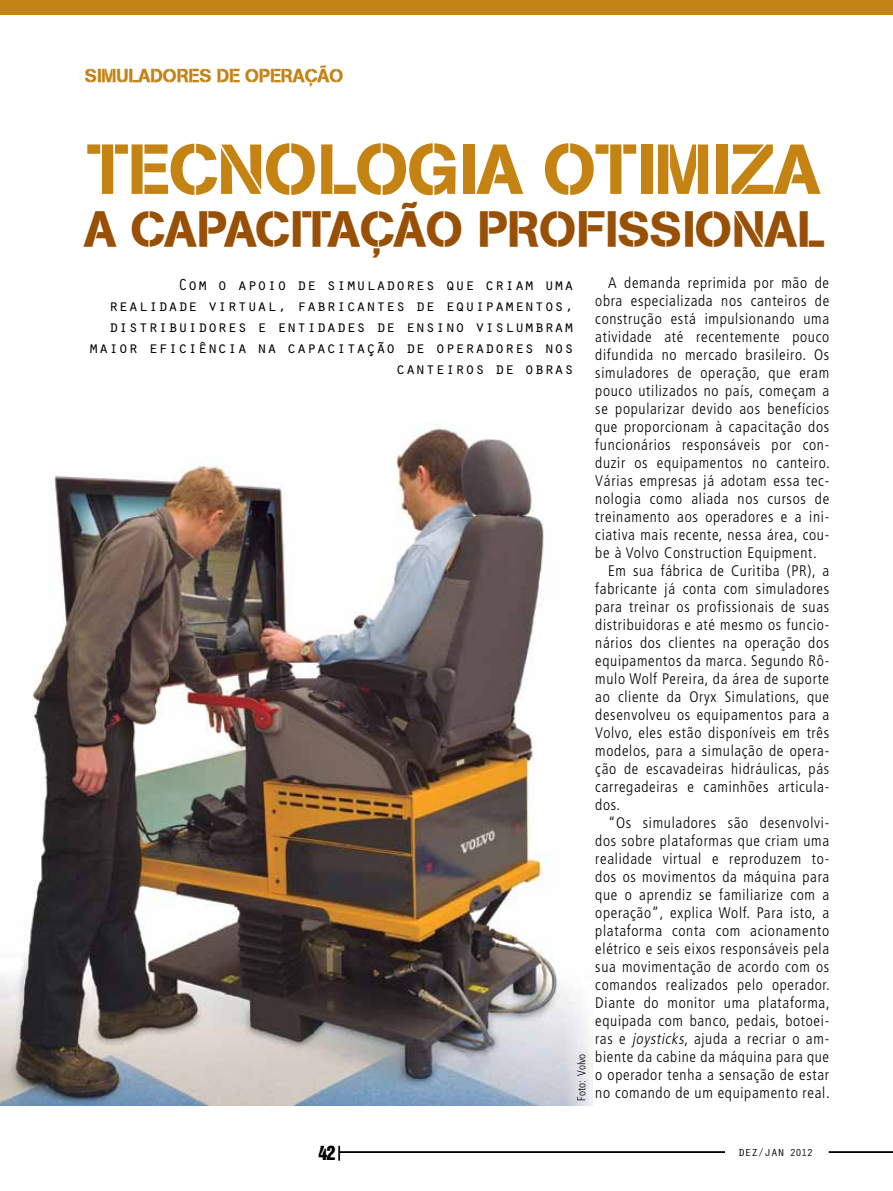
<style>
.page{position:relative;width:893px;height:1191px;background:#fff}
.page>*{position:absolute;margin:0;border:0;box-sizing:border-box;transform-origin:0 0}
.t1{font:70.5px "Absolut DB Normal";letter-spacing:.01em;color:#c48312}
.t2{font:49.5px "Absolut DB Normal";letter-spacing:.01em;color:#985006}
.t3{font:18.75px "Absolut DB Normal";color:#c48312}
.t4{font:18px "Helvetica Inserat Cyr Upright";color:#000}
.t5{font:16.5px/21px "Orator Std";color:#000;text-align:right}
.t6{font:300 condensed 15.3px "Frutiger";letter-spacing:.045em;color:#000}
.t7{font:300 condensed 11.25px "Univers";color:#000}
.t8{font:10.5px "Orator Std";letter-spacing:-.06em;color:#000;scale:1.17 1}
.s1{font-style:italic}
</style>
<div class="page">
<div style="left:829px;top:1151px;width:64px;height:1px;border:1px solid #000"></div>
<div style="left:339px;top:1151px;width:414px;height:1px;border:1px solid #000"></div>
<svg style="left:339px;top:1145px;width:1px;height:15px"></svg>
<div style="left:725px;top:1148px;width:100px;height:7px;background:#fff"></div>
<div style="left:0;top:0;width:893px;height:14px;background:#c48312"></div>
<img style="left:0;top:428px;width:592px;height:678px">
<p class="t3" style="left:85px;top:64px;width:13px">SIMULADORES</p>
<p class="t3" style="left:217px;top:64px;width:42px">DE OPERAÇÃO</p>
<h1 class="t1" style="left:89px;top:128px;width:733px">TECNOLOGIA OTIMIZA</h1>
<h2 class="t2" style="left:86px;top:199px;width:741px">A CAPACITAÇÃO PROFISSIONAL</h2>
<p class="t6" style="left:608px;top:274px;width:223px">A demanda reprimida por mão de</p>
<p class="t6" style="left:595px;top:292px;width:235px">obra especializada nos canteiros de</p>
<p class="t6" style="left:595px;top:310px;width:235px">construção está impulsionando uma</p>
<p class="t6" style="left:595px;top:328px;width:235px">atividade até recentemente pouco</p>
<p class="t6" style="left:595px;top:346px;width:235px">difundida no mercado brasileiro. Os</p>
<p class="t6" style="left:595px;top:364px;width:235px">simuladores de operação, que eram</p>
<p class="t6" style="left:595px;top:382px;width:235px">pouco utilizados no país, começam a</p>
<p class="t6" style="left:595px;top:400px;width:235px">se popularizar devido aos benefícios</p>
<p class="t6" style="left:595px;top:418px;width:235px">que proporcionam à capacitação dos</p>
<p class="t6" style="left:595px;top:436px;width:235px">funcionários responsáveis por con-</p>
<p class="t6" style="left:595px;top:454px;width:236px">duzir os equipamentos no canteiro.</p>
<p class="t6" style="left:595px;top:472px;width:235px">Várias empresas já adotam essa tec-</p>
<p class="t6" style="left:595px;top:490px;width:235px">nologia como aliada nos cursos de</p>
<p class="t6" style="left:595px;top:508px;width:235px">treinamento aos operadores e a ini-</p>
<p class="t6" style="left:595px;top:526px;width:235px">ciativa mais recente, nessa área, cou-</p>
<p class="t6" style="left:595px;top:544px;width:223px">be à Volvo Construction Equipment.</p>
<p class="t6" style="left:608px;top:562px;width:223px">Em sua fábrica de Curitiba (PR), a</p>
<p class="t6" style="left:595px;top:580px;width:235px">fabricante já conta com simuladores</p>
<p class="t6" style="left:595px;top:598px;width:235px">para treinar os profissionais de suas</p>
<p class="t6" style="left:595px;top:616px;width:235px">distribuidoras e até mesmo os funcio-</p>
<p class="t6" style="left:595px;top:634px;width:235px">nários dos clientes na operação dos</p>
<p class="t6" style="left:595px;top:652px;width:235px">equipamentos da marca. Segundo Rô-</p>
<p class="t6" style="left:595px;top:670px;width:235px">mulo Wolf Pereira, da área de suporte</p>
<p class="t6" style="left:595px;top:688px;width:235px">ao cliente da Oryx Simulations, que</p>
<p class="t6" style="left:595px;top:706px;width:235px">desenvolveu os equipamentos para a</p>
<p class="t6" style="left:595px;top:724px;width:235px">Volvo, eles estão disponíveis em três</p>
<p class="t6" style="left:595px;top:742px;width:235px">modelos, para a simulação de opera-</p>
<p class="t6" style="left:595px;top:760px;width:235px">ção de escavadeiras hidráulicas, pás</p>
<p class="t6" style="left:595px;top:778px;width:235px">carregadeiras e caminhões articula-</p>
<p class="t6" style="left:595px;top:796px;width:26px">dos.</p>
<p class="t6" style="left:608px;top:814px;width:223px">“Os simuladores são desenvolvi-</p>
<p class="t6" style="left:595px;top:832px;width:235px">dos sobre plataformas que criam uma</p>
<p class="t6" style="left:595px;top:850px;width:235px">realidade virtual e reproduzem to-</p>
<p class="t6" style="left:595px;top:868px;width:235px">dos os movimentos da máquina para</p>
<p class="t6" style="left:595px;top:886px;width:235px">que o aprendiz se familiarize com a</p>
<p class="t6" style="left:595px;top:904px;width:235px">operação”, explica Wolf. Para isto, a</p>
<p class="t6" style="left:595px;top:922px;width:235px">plataforma conta com acionamento</p>
<p class="t6" style="left:595px;top:940px;width:235px">elétrico e seis eixos responsáveis pela</p>
<p class="t6" style="left:595px;top:958px;width:235px">sua movimentação de acordo com os</p>
<p class="t6" style="left:595px;top:976px;width:236px">comandos realizados pelo operador.</p>
<p class="t6" style="left:595px;top:994px;width:236px">Diante do monitor uma plataforma,</p>
<p class="t6" style="left:595px;top:1012px;width:235px">equipada com banco, pedais, botoei-</p>
<p class="t6" style="left:595px;top:1030px;width:235px">ras e <span class="s1">joysticks</span>, ajuda a recriar o am-</p>
<p class="t6" style="left:595px;top:1048px;width:235px">biente da cabine da máquina para que</p>
<p class="t6" style="left:595px;top:1066px;width:235px">o operador tenha a sensação de estar</p>
<p class="t6" style="left:595px;top:1084px;width:236px">no comando de um equipamento real.</p>
<p class="t5" style="left:89px;top:273px;width:487px">Com o apoio de simuladores que criam uma realidade virtual, fabricantes de equipamentos, distribuidores e entidades de ensino vislumbram maior eficiência na capacitação de operadores nos canteiros de obras</p>
<p class="t7" style="left:575px;top:1100px;width:49px;rotate:-90deg">Foto: Volvo</p>
<p class="t4" style="left:319px;top:1142px;width:18px">42</p>
<p class="t8" style="left:738px;top:1144px;width:66px">dez/jan 2012</p>
</div>
